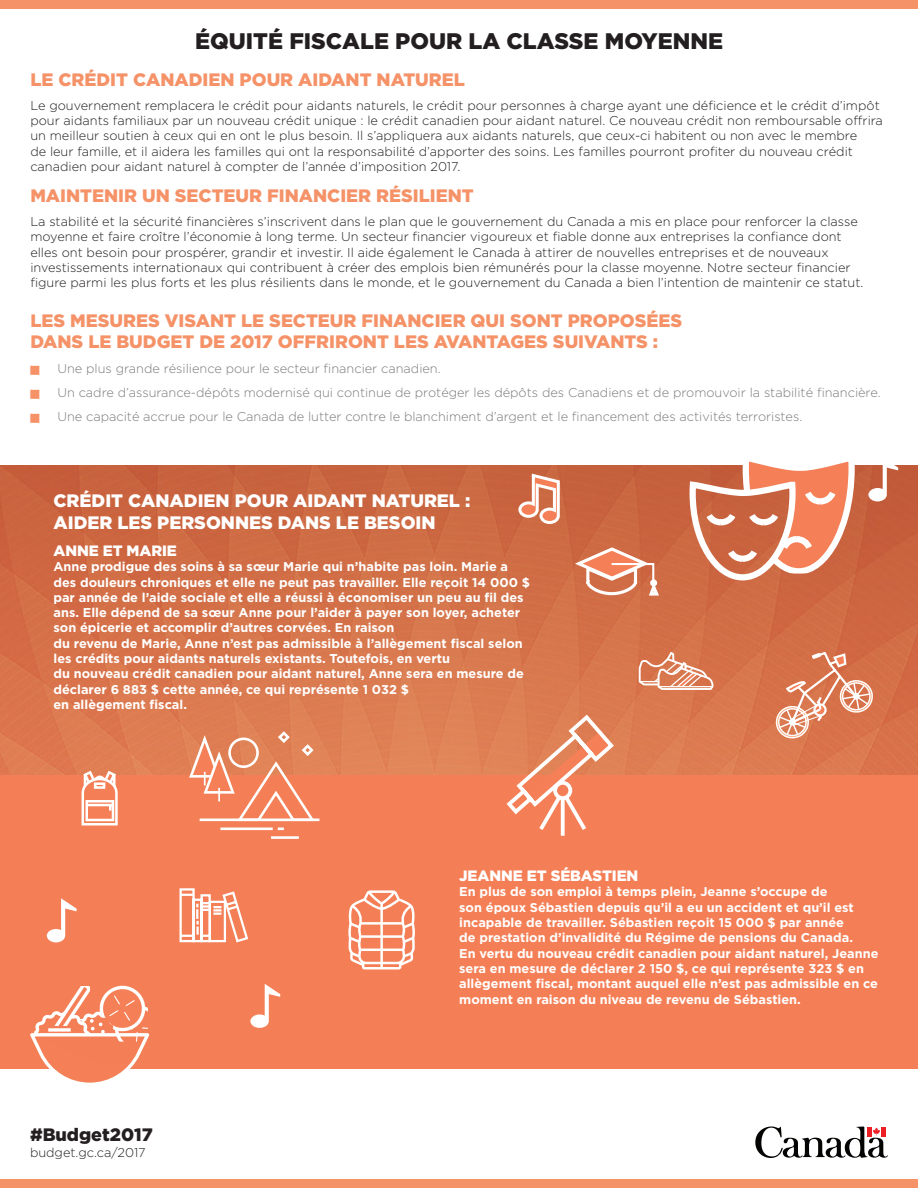
<style>
.page{position:relative;width:918px;height:1188px;background:#fff}
.page>*{position:absolute;margin:0;border:0;box-sizing:border-box;transform-origin:0 0}
.t1{font:900 22.5px "Gotham";color:#231f20}
.Section_Titles__them{font:900 18px/21.6px "Gotham";color:#f59268}
.t2{font:900 18px/21.6px "Gotham";color:#fff}
.t3{font:900 18px "Gotham";color:#231f20}
.SubTitle_-Text{font:900 15px "Gotham";letter-spacing:-.005em;color:#fff}
.Content__white{font:700 12.75px/15.3px "Gotham";color:#fff}
.Content__Black{font:300 12.75px/15.3px "Gotham";color:#231f20}
.Section_Titles__them-2{font:300 12.75px/15.3px "Gotham";color:#231f20}
.t4{font:300 12.75px "Gotham";color:#7a7a7a}
</style>
<div class="page">
<div style="left:0;top:0;width:918px;height:9px;background:#f59268"></div>
<div style="left:0;top:1179px;width:918px;height:9px;background:#f59268"></div>
<img style="left:0;top:466px;width:918px;height:309px">
<div style="left:0;top:775px;width:918px;height:294px;background:#f47f56"></div>
<svg style="left:774px;top:650px;width:100px;height:90px;background:#de8a69"></svg>
<svg style="left:504px;top:712px;width:113px;height:124px"></svg>
<svg style="left:80px;top:769px;width:39px;height:57px"></svg>
<svg style="left:179px;top:888px;width:70px;height:55px"></svg>
<svg style="left:188px;top:729px;width:134px;height:110px"></svg>
<svg style="left:348px;top:890px;width:67px;height:80px"></svg>
<svg style="left:571px;top:546px;width:90px;height:51px"></svg>
<div style="left:650px;top:579px;width:7px;height:7px;border:3px solid #fff;border-radius:50%"></div>
<svg style="left:638px;top:652px;width:76px;height:40px"></svg>
<svg style="left:517px;top:472px;width:44px;height:54px"></svg>
<svg style="left:868px;top:465px;width:30px;height:36px"></svg>
<svg style="left:250px;top:984px;width:30px;height:44px"></svg>
<svg style="left:47px;top:898px;width:30px;height:44px"></svg>
<svg style="left:686px;top:461px;width:172px;height:123px"></svg>
<svg style="left:30px;top:985px;width:120px;height:98px"></svg>
<svg style="left:755px;top:1126px;width:133px;height:32px"></svg>
<p class="t1" style="left:195px;top:28px;width:530px">ÉQUITÉ FISCALE POUR LA CLASSE MOYENNE</p>
<p class="Section_Titles__them" style="left:30px;top:68px;width:436px">LE CRÉDIT CANADIEN POUR AIDANT NATUREL</p>
<p class="Section_Titles__them-2" style="left:30px;top:98px;width:854px">Le gouvernement remplacera le crédit pour aidants naturels, le crédit pour personnes à charge ayant une déficience et le crédit d’impôt pour aidants familiaux par un nouveau crédit unique : le crédit canadien pour aidant naturel. Ce nouveau crédit non remboursable offrira un meilleur soutien à ceux qui en ont le plus besoin. Il s’appliquera aux aidants naturels, que ceux-ci habitent ou non avec le membre<br>de leur famille, et il aidera les familles qui ont la responsabilité d’apporter des soins. Les familles pourront profiter du nouveau crédit canadien pour aidant naturel à compter de l’année d’imposition 2017.</p>
<p class="Section_Titles__them" style="left:30px;top:184px;width:445px">MAINTENIR UN SECTEUR FINANCIER RÉSILIENT</p>
<p class="Content__Black" style="left:30px;top:214px;width:835px">La stabilité et la sécurité financières s’inscrivent dans le plan que le gouvernement du Canada a mis en place pour renforcer la classe moyenne et faire croître l’économie à long terme. Un secteur financier vigoureux et fiable donne aux entreprises la confiance dont elles ont besoin pour prospérer, grandir et investir. Il aide également le Canada à attirer de nouvelles entreprises et de nouveaux investissements internationaux qui contribuent à créer des emplois bien rémunérés pour la classe moyenne. Notre secteur financier figure parmi les plus forts et les plus résilients dans le monde, et le gouvernement du Canada a bien l’intention de maintenir ce statut.</p>
<p class="Section_Titles__them" style="left:30px;top:309px;width:653px">LES MESURES VISANT LE SECTEUR FINANCIER QUI SONT PROPOSÉES<br>DANS LE BUDGET DE 2017 OFFRIRONT LES AVANTAGES SUIVANTS :</p>
<p class="t4" style="left:57px;top:361px;width:385px">Une plus grande résilience pour le secteur financier canadien.</p>
<p class="t4" style="left:57px;top:385px;width:825px">Un cadre d’assurance-dépôts modernisé qui continue de protéger les dépôts des Canadiens et de promouvoir la stabilité financière.</p>
<p class="t4" style="left:57px;top:410px;width:746px">Une capacité accrue pour le Canada de lutter contre le blanchiment d’argent et le financement des activités terroristes.</p>
<p class="t2" style="left:54px;top:490px;width:418px">CRÉDIT CANADIEN POUR AIDANT NATUREL :<br>AIDER LES PERSONNES DANS LE BESOIN</p>
<p class="SubTitle_-Text" style="left:54px;top:542px;width:125px">ANNE ET MARIE</p>
<p class="Content__white" style="left:54px;top:559px;width:478px">Anne prodigue des soins à sa sœur Marie qui n’habite pas loin. Marie a des douleurs chroniques et elle ne peut pas travailler. Elle reçoit 14 000 $ par année de l’aide sociale et elle a réussi à économiser un peu au fil des ans. Elle dépend de sa sœur Anne pour l’aider à payer son loyer, acheter son épicerie et accomplir d’autres corvées. En raison<br>du revenu de Marie, Anne n’est pas admissible à l’allègement fiscal selon les crédits pour aidants naturels existants. Toutefois, en vertu<br>du nouveau crédit canadien pour aidant naturel, Anne sera en mesure de déclarer 6 883 $ cette année, ce qui représente 1 032 $<br>en allègement fiscal.</p>
<p class="t3" style="left:30px;top:1125px;width:124px">#Budget2017</p>
<p class="Content__Black" style="left:30px;top:1144px;width:117px">budget.gc.ca/2017</p>
<p class="SubTitle_-Text" style="left:459px;top:867px;width:181px">JEANNE ET SÉBASTIEN</p>
<p class="Content__white" style="left:459px;top:884px;width:421px">En plus de son emploi à temps plein, Jeanne s’occupe de<br>son époux Sébastien depuis qu’il a eu un accident et qu’il est incapable de travailler. Sébastien reçoit 15 000 $ par année<br>de prestation d’invalidité du Régime de pensions du Canada.<br>En vertu du nouveau crédit canadien pour aidant naturel, Jeanne sera en mesure de déclarer 2 150 $, ce qui représente 323 $ en allègement fiscal, montant auquel elle n’est pas admissible en ce moment en raison du niveau de revenu de Sébastien.</p>
</div>
